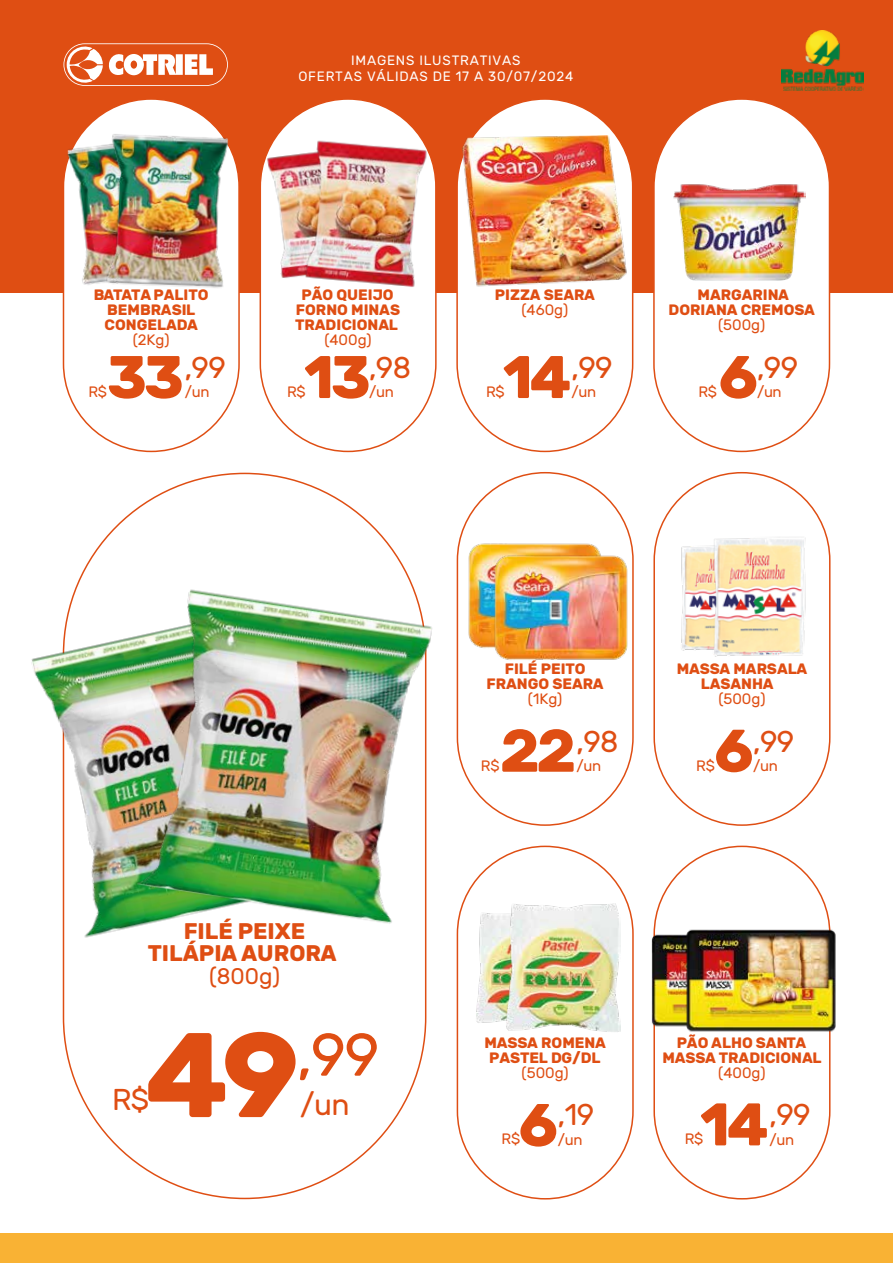
<style>
.page{position:relative;width:893px;height:1263px;background:#fff}
.page>*{position:absolute;margin:0;border:0;box-sizing:border-box;transform-origin:0 0}
.t1{font:700 60px "Rubik";color:#df4e13}
.t2{font:60px "Rubik";color:#df4e13}
.t3{font:30px "Rubik";letter-spacing:-.02em;color:#df4e13}
.t4{font:700 22.5px/22.5px "Rubik";color:#df4e13;text-align:center}
.t5{font:22.5px "Rubik";color:#df4e13}
.t6{font:700 15px/15px "Rubik";color:#df4e13;text-align:center}
.t7{font:15px "Rubik";color:#df4e13}
.t8{font:13.5px/16.2px "Rubik";letter-spacing:.06em;color:#fff;text-align:center}
.s1{font-weight:700;font-size:60px}
.s2{font-weight:700;font-size:120px}
</style>
<div class="page">
<div style="left:0;top:0;width:893px;height:292px;background:#df4e13"></div>
<svg style="left:63px;top:43px;width:165px;height:43px"></svg>
<div style="left:457px;top:846px;width:177px;height:353px;border:2px solid #df4e13;border-radius:88px"></div>
<div style="left:63px;top:99px;width:176px;height:352px;background:#fff;border-radius:88px"></div>
<div style="left:260px;top:99px;width:176px;height:352px;background:#fff;border-radius:88px"></div>
<div style="left:260px;top:98px;width:177px;height:354px;border:2px solid #df4e13;border-radius:88px"></div>
<div style="left:457px;top:99px;width:176px;height:352px;background:#fff;border-radius:88px"></div>
<div style="left:456px;top:98px;width:177px;height:354px;border:2px solid #df4e13;border-radius:88px"></div>
<div style="left:654px;top:99px;width:175px;height:352px;background:#fff;border-radius:88px"></div>
<div style="left:653px;top:98px;width:177px;height:354px;border:2px solid #df4e13;border-radius:88px"></div>
<div style="left:0;top:1233px;width:893px;height:30px;background:#f9b234"></div>
<img style="left:781px;top:31px;width:82px;height:59px">
<img style="left:31px;top:591px;width:99px;height:354px">
<img style="left:130px;top:581px;width:358px;height:358px">
<img style="left:39px;top:140px;width:38px;height:159px">
<img style="left:77px;top:122px;width:179px;height:178px">
<img style="left:265px;top:143px;width:39px;height:135px">
<img style="left:304px;top:138px;width:127px;height:149px">
<img style="left:459px;top:135px;width:172px;height:172px">
<img style="left:673px;top:184px;width:132px;height:97px">
<img style="left:653px;top:519px;width:11px;height:160px">
<img style="left:664px;top:500px;width:167px;height:189px">
<img style="left:476px;top:912px;width:29px;height:111px">
<img style="left:505px;top:903px;width:116px;height:129px">
<img style="left:651px;top:901px;width:22px;height:157px">
<img style="left:673px;top:891px;width:163px;height:177px">
<img style="left:466px;top:543px;width:133px;height:110px">
<img style="left:491px;top:550px;width:143px;height:115px">
<p class="t8" style="left:298px;top:52px;width:276px">IMAGENS ILUSTRATIVAS<br>OFERTAS VÁLIDAS DE 17 A 30/07/2024</p>
<p class="t6" style="left:94px;top:288px;width:116px">BATATA PALITO<br>BEMBRASIL<br>CONGELADA</p>
<p class="t7" style="left:133px;top:332px;width:38px">(2Kg)</p>
<p class="t6" style="left:295px;top:288px;width:107px">PÃO QUEIJO<br>FORNO MINAS<br>TRADICIONAL</p>
<p class="t7" style="left:324px;top:332px;width:49px">(400g)</p>
<p class="t6" style="left:495px;top:288px;width:102px">PIZZA SEARA</p>
<p class="t7" style="left:521px;top:302px;width:48px">(460g)</p>
<p class="t6" style="left:668px;top:288px;width:148px">MARGARINA<br>DORIANA CREMOSA</p>
<p class="t7" style="left:718px;top:317px;width:49px">(500g)</p>
<h2 class="t3" style="left:107px;top:351px;width:121px"><span class="s1">33</span>,99</h2>
<p class="t7" style="left:88px;top:384px;width:20px">R$</p>
<p class="t7" style="left:185px;top:384px;width:26px">/un</p>
<h1 class="t1" style="left:304px;top:342px;width:69px">13</h1>
<h2 class="t3" style="left:369px;top:351px;width:43px">,98</h2>
<p class="t7" style="left:287px;top:384px;width:20px">R$</p>
<p class="t7" style="left:369px;top:384px;width:26px">/un</p>
<h1 class="t1" style="left:503px;top:342px;width:70px">14</h1>
<h2 class="t3" style="left:571px;top:351px;width:43px">,99</h2>
<p class="t7" style="left:486px;top:384px;width:20px">R$</p>
<p class="t7" style="left:571px;top:384px;width:26px">/un</p>
<h1 class="t1" style="left:718px;top:342px;width:41px">6</h1>
<h2 class="t3" style="left:757px;top:351px;width:43px">,99</h2>
<p class="t7" style="left:698px;top:384px;width:20px">R$</p>
<p class="t7" style="left:757px;top:384px;width:26px">/un</p>
<h3 class="t4" style="left:148px;top:920px;width:190px">FILÉ PEIXE<br>TILÁPIA AURORA</h3>
<h3 class="t5" style="left:209px;top:963px;width:73px">(800g)</h3>
<h1 class="t2" style="left:145px;top:1022px;width:236px"><span class="s2">49</span>,99</h1>
<h2 class="t3" style="left:112px;top:1083px;width:39px">R$</h2>
<h2 class="t3" style="left:300px;top:1088px;width:51px">/un</h2>
<p class="t6" style="left:487px;top:662px;width:119px">FILÉ PEITO<br>FRANGO SEARA</p>
<p class="t7" style="left:528px;top:691px;width:36px">(1Kg)</p>
<p class="t6" style="left:701px;top:662px;width:108px;text-align:left;text-indent:-24px">MASSA MARSALA<br>LASANHA</p>
<p class="t7" style="left:718px;top:691px;width:49px">(500g)</p>
<h2 class="t3" style="left:500px;top:725px;width:120px"><span class="s1">22</span>,98</h2>
<p class="t7" style="left:481px;top:757px;width:20px">R$</p>
<p class="t7" style="left:576px;top:757px;width:26px">/un</p>
<h1 class="t1" style="left:714px;top:716px;width:41px">6</h1>
<h2 class="t3" style="left:753px;top:725px;width:43px">,99</h2>
<p class="t7" style="left:696px;top:757px;width:20px">R$</p>
<p class="t7" style="left:753px;top:757px;width:26px">/un</p>
<p class="t6" style="left:484px;top:1035px;width:123px">MASSA ROMENA<br>PASTEL DG/DL</p>
<p class="t7" style="left:522px;top:1064px;width:49px">(500g)</p>
<p class="t6" style="left:662px;top:1035px;width:161px">PÃO ALHO SANTA<br>MASSA TRADICIONAL</p>
<p class="t7" style="left:718px;top:1064px;width:49px">(400g)</p>
<h1 class="t1" style="left:518px;top:1090px;width:41px">6</h1>
<h2 class="t3" style="left:558px;top:1098px;width:38px">,19</h2>
<p class="t7" style="left:502px;top:1131px;width:20px">R$</p>
<p class="t7" style="left:558px;top:1131px;width:26px">/un</p>
<h1 class="t1" style="left:700px;top:1089px;width:70px">14</h1>
<h2 class="t3" style="left:769px;top:1098px;width:43px">,99</h2>
<p class="t7" style="left:685px;top:1131px;width:20px">R$</p>
<p class="t7" style="left:769px;top:1131px;width:26px">/un</p>
</div>
